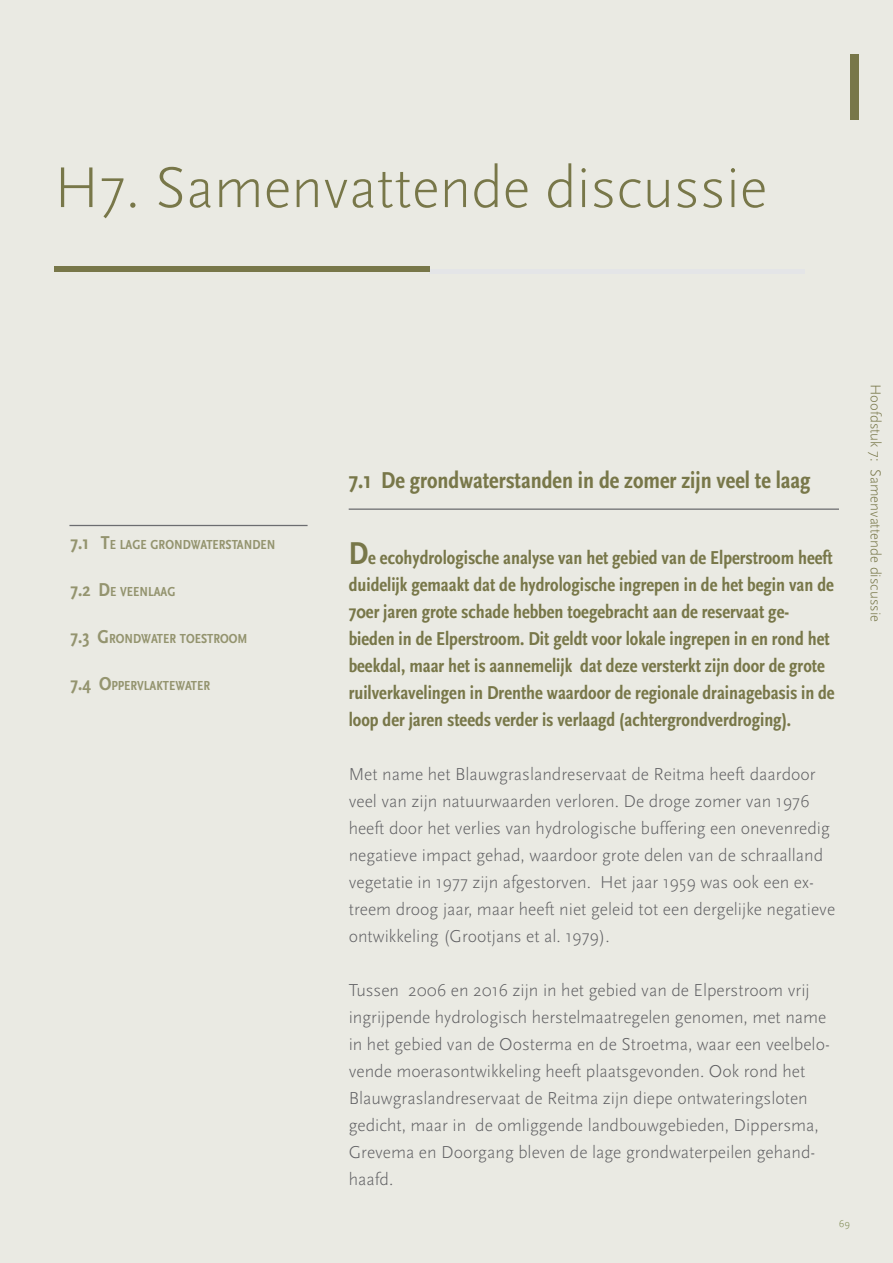
<style>
.page{position:relative;width:893px;height:1263px;background:#eaeae3}
.page>*{position:absolute;margin:0;border:0;box-sizing:border-box;transform-origin:0 0}
.t1{font:300 60px "Scala Sans";color:#787749}
.t2{font:700 condensed 24px "Scala Sans";color:#787749}
.t3{font:700 condensed 19.5px/27px "Scala Sans";color:#787749}
.t4{font:300 18px/27px "Scala Sans";color:#5f5f62}
.t5{font:300 15px "Scala Sans";color:#787749}
.t6{font:700 condensed 13.65px "Scala Sans";color:#94946f}
.t7{font:300 10.5px "Scala Sans";color:#788649}
.s1{font-size:19.5px}
.s2{font-size:33px}
</style>
<div class="page">
<hr style="left:349px;top:508px;width:490px;height:2px;background:#6c6d70">
<div style="left:429px;top:269px;width:375px;height:5px;background:#e4e5e7"></div>
<div style="left:54px;top:266px;width:375px;height:6px;background:#787749"></div>
<hr style="left:69px;top:525px;width:239px;height:1px;background:#6c6d70">
<div style="left:850px;top:54px;width:8px;height:65px;background:#787749"></div>
<h1 class="t1" style="left:54px;top:155px;width:715px">H7. Samenvattende discussie</h1>
<p class="t6" style="left:71px;top:537px;width:206px"><span class="s1">7.1</span> <span class="s1">T</span>E LAGE GRONDWATERSTANDEN</p>
<p class="t6" style="left:71px;top:584px;width:106px"><span class="s1">7.2 D</span>E VEENLAAG</p>
<p class="t6" style="left:71px;top:631px;width:178px"><span class="s1">7.3 G</span>RONDWATER TOESTROOM</p>
<p class="t6" style="left:71px;top:678px;width:141px"><span class="s1">7.4 O</span>PPERVLAKTEWATER</p>
<h2 class="t2" style="left:349px;top:467px;width:463px">7.1 De grondwaterstanden in de zomer zijn veel te laag</h2>
<p class="t3" style="left:349px;top:544px;width:488px"><span class="s2">D</span>e ecohydrologische analyse van het gebied van de Elperstroom heeft duidelijk gemaakt dat de hydrologische ingrepen in de het begin van de 70er jaren grote schade hebben toegebracht aan de reservaat ge&shy;bieden in de Elperstroom. Dit geldt voor lokale ingrepen in en rond het beekdal, maar het is aannemelijk dat deze versterkt zijn door de grote ruilverkavelingen in Drenthe waardoor de regionale drainagebasis in de loop der jaren steeds verder is verlaagd (achtergrondverdroging).</p>
<p class="t4" style="left:349px;top:761px;width:488px">Met name het Blauwgraslandreservaat de Reitma heeft daardoor veel van zijn natuurwaarden verloren. De droge zomer van 1976 heeft door het verlies van hydrologische buffering een onevenredig negatieve impact gehad, waardoor grote delen van de schraalland vegetatie in 1977 zijn afgestorven. Het jaar 1959 was ook een ex&shy;treem droog jaar, maar heeft niet geleid tot een dergelijke negatieve ontwikkeling (Grootjans et al. 1979).</p>
<p class="t4" style="left:349px;top:977px;width:483px">Tussen 2006 en 2016 zijn in het gebied van de Elperstroom vrij ingrijpende hydrologisch herstelmaatregelen genomen, met name in het gebied van de Oosterma en de Stroetma, waar een veelbelo&shy;vende moerasontwikkeling heeft plaatsgevonden. Ook rond het Blauwgraslandreservaat de Reitma zijn diepe ontwateringsloten gedicht, maar in de omliggende landbouwgebieden, Dippersma, Grevema en Doorgang bleven de lage grondwaterpeilen gehand&shy;haafd.</p>
<p class="t7" style="left:839px;top:1218px;width:13px">69</p>
<p class="t5" style="left:884px;top:384px;width:240px;rotate:90deg">Hoofdstuk 7: Samenvattende discussie</p>
</div>
